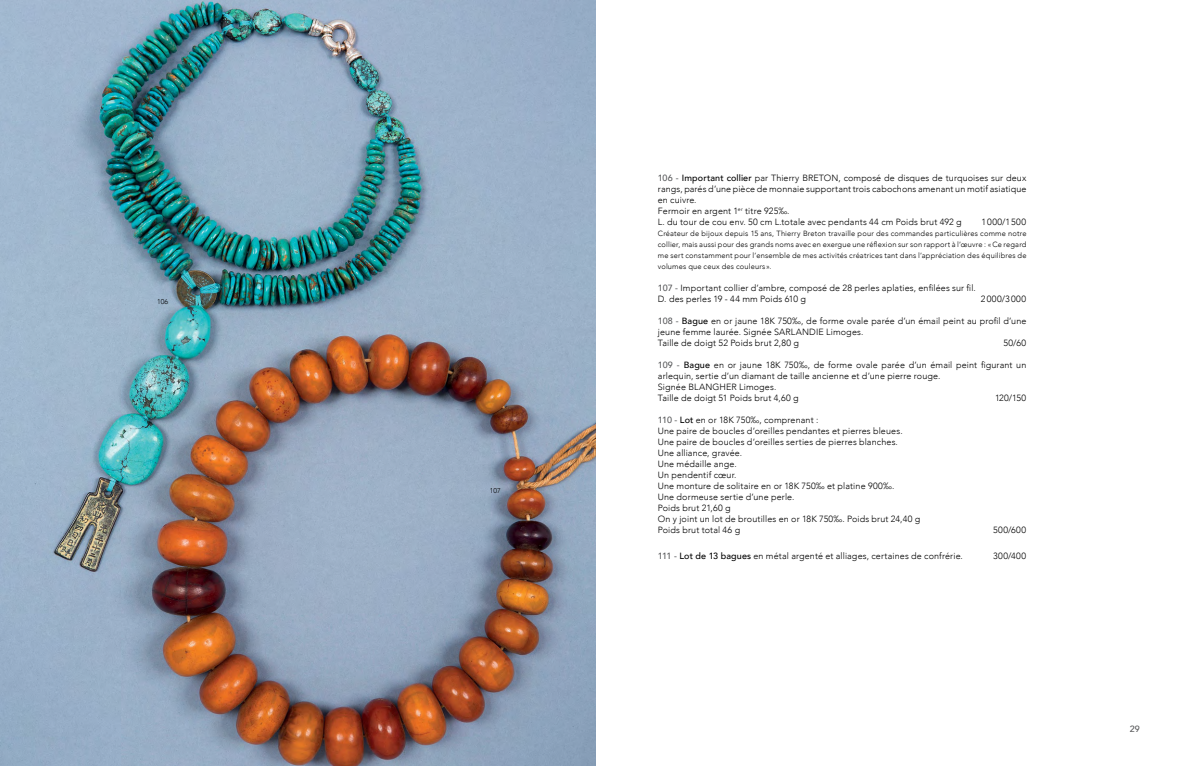
<style>
.page{position:relative;width:1191px;height:766px;background:#fff}
.page>*{position:absolute;margin:0;border:0;box-sizing:border-box;transform-origin:0 0}
.t1{font:300 9px/11px "Avenir";letter-spacing:.015em;color:#000}
.t2{font:300 9px "Avenir";letter-spacing:.055em;color:#000}
.t3{font:500 9px "Avenir";color:#58595b}
.t4{font:300 7.5px/11px "Avenir";letter-spacing:.02em;color:#000;text-align:justify}
.t5{font:300 7px "Avenir";color:#000}
.s1{font-weight:500;color:#58595b}
.s2{font-weight:500}
</style>
<div class="page">
<img style="left:0;top:0;width:595px;height:765px">
<p class="t5" style="left:157px;top:297px;width:12px">106</p>
<p class="t5" style="left:490px;top:486px;width:12px">107</p>
<p class="t1" style="left:658px;top:172px;width:370px"><span class="s1">106 -</span> <span class="s2">Important collier</span> par Thierry BRETON, composé de disques de turquoises sur deux rangs, parés d’une pièce de monnaie supportant trois cabochons amenant un motif asiatique en cuivre.<br>Fermoir en argent 1<sup>er</sup> titre 925‰.<br>L. du tour de cou env. 50 cm L.totale avec pendants 44 cm Poids brut 492 g</p>
<p class="t2" style="left:981px;top:217px;width:46px">1000/1500</p>
<p class="t4" style="left:658px;top:228px;width:370px">Créateur de bijoux depuis 15 ans, Thierry Breton travaille pour des commandes particulières comme notre collier, mais aussi pour des grands noms avec en exergue une réflexion sur son rapport à l’œuvre : «Ce regard me sert constamment pour l’ensemble de mes activités créatrices tant dans l’appréciation des équilibres de volumes que ceux des couleurs».</p>
<p class="t1" style="left:658px;top:282px;width:319px"><span class="s1">107 -</span> Important collier d’ambre, composé de 28 perles aplaties, enfilées sur fil.<br>D. des perles 19 - 44 mm Poids 610 g</p>
<p class="t2" style="left:981px;top:294px;width:47px">2000/3000</p>
<p class="t1" style="left:658px;top:315px;width:370px"><span class="s1">108 -</span> <span class="s2">Bague</span> en or jaune 18K 750‰, de forme ovale parée d’un émail peint au profil d’une jeune femme laurée. Signée SARLANDIE Limoges.<br>Taille de doigt 52 Poids brut 2,80 g</p>
<p class="t1" style="left:1003px;top:337px;width:24px">50/60</p>
<p class="t1" style="left:658px;top:359px;width:370px"><span class="s1">109 -</span> <span class="s2">Bague</span> en or jaune 18K 750‰, de forme ovale parée d’un émail peint figurant un arlequin, sertie d’un diamant de taille ancienne et d’une pierre rouge.<br>Signée BLANGHER Limoges.<br>Taille de doigt 51 Poids brut 4,60 g</p>
<p class="t1" style="left:995px;top:392px;width:32px">120/150</p>
<p class="t1" style="left:658px;top:414px;width:264px"><span class="s1">110 -</span> <span class="s2">Lot</span> en or 18K 750‰, comprenant :<br>Une paire de boucles d’oreilles pendantes et pierres bleues.<br>U ne paire de boucles d’oreilles serties de pierres blanches.<br>Une alliance, gravée.<br>Une médaille ange.<br>U n pendentif cœur.<br>Une monture de solitaire en or 18K 750‰ et platine 900‰.<br>Une dormeuse sertie d’une perle.<br>Poids brut 21,60 g<br>On y joint un lot de broutilles en or 18K 750‰. Poids brut 24,40 g Poids brut total 46 g</p>
<p class="t1" style="left:993px;top:524px;width:34px">500/600</p>
<p class="t1" style="left:658px;top:550px;width:306px"><span class="s1">111 -</span> <span class="s2">Lot de 13 bagues</span> en métal argenté et alliages, certaines de confrérie.</p>
<p class="t1" style="left:993px;top:550px;width:34px">300/400</p>
<p class="t3" style="left:1130px;top:721px;width:12px">29</p>
</div>
